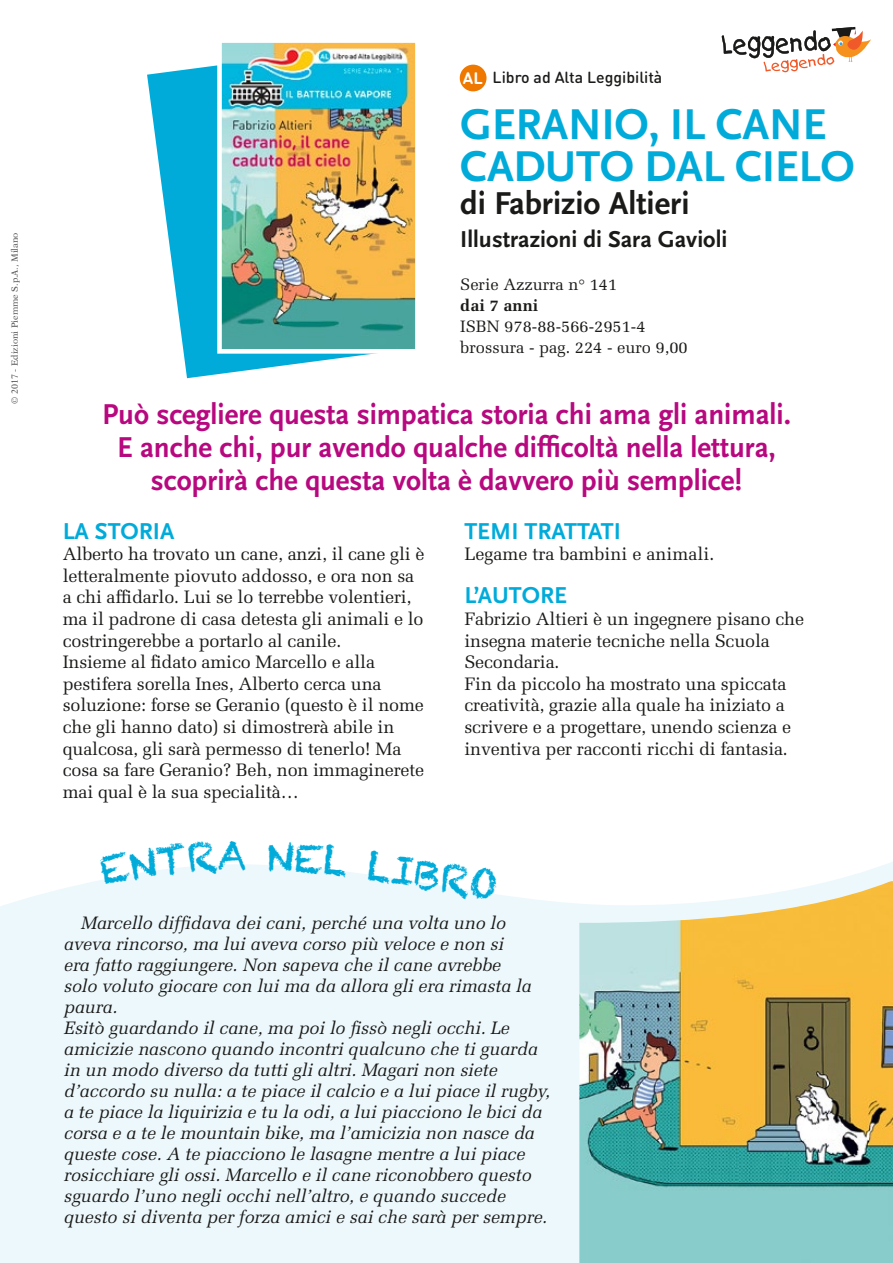
<style>
.page{position:relative;width:893px;height:1263px;background:#fff}
.page>*{position:absolute;margin:0;border:0;box-sizing:border-box;transform-origin:0 0}
.t1{font:700 45px/42px "Scala Sans LF";letter-spacing:-.01em;color:#00abda}
.t2{font:39px "Chalkduster";color:#00abda}
.t3{font:700 33px "Scala Sans LF";color:#1a1a18}
.t4{font:700 30px/33px "Scala Sans LF";color:#b7087f;text-align:center}
.t5{font:700 24px "Scala Sans LF";color:#00abda}
.t6{font:700 24px "Scala Sans LF";color:#1a1a18}
.t7{font:18px/21.6px "Melior";letter-spacing:-.01em;color:#1a1a18}
.t8{font:italic 18px/21px "Melior";letter-spacing:-.005em;color:#1a1a18}
.t9{font:16.5px/21px "Melior";color:#1a1a18}
.t10{font:700 16.5px "Melior";color:#1a1a18}
.t11{font:500 15.9px "DIN Round Pro";color:#1a1a18}
.t12{font:9px "New Aster";color:#565656}
.s1{font-weight:700;font-size:16.5px;color:#fff}
</style>
<div class="page">
<div style="left:0;top:862px;width:893px;height:401px;background:#edf8fc"></div>
<img style="left:579px;top:880px;width:314px;height:383px">
<svg style="left:722px;top:27px;width:149px;height:45px"></svg>
<div style="left:460px;top:65px;width:26px;height:26px;background:#ef7800;border-radius:50%"></div>
<svg style="left:147px;top:65px;width:208px;height:313px;fill:#00abda"></svg>
<img style="left:215px;top:42px;width:201px;height:314px">
<svg style="left:99px;top:862px;width:146px;height:23px"></svg>
<svg style="left:268px;top:862px;width:81px;height:16px"></svg>
<svg style="left:367px;top:862px;width:26px;height:22px"></svg>
<p class="t12" style="left:9px;top:404px;width:173px;rotate:-90deg">© 2017 - Edizioni Piemme S.p.A., Milano</p>
<p class="t11" style="left:463px;top:67px;width:201px"><span class="s1">AL</span> Libro ad Alta Leggibilità</p>
<h1 class="t1" style="left:460px;top:105px;width:396px">GERANIO, IL CANE<br>CADUTO DAL CIELO</h1>
<h3 class="t3" style="left:460px;top:186px;width:231px">di Fabrizio Altieri</h3>
<h3 class="t6" style="left:460px;top:227px;width:269px">Illustrazioni di Sara Gavioli</h3>
<p class="t9" style="left:460px;top:274px;width:158px">Serie Azzurra n° 141</p>
<p class="t10" style="left:460px;top:295px;width:79px">dai 7 anni</p>
<p class="t9" style="left:460px;top:316px;width:229px">ISBN 978-88-566-2951-4 brossura - pag. 224 - euro 9,00</p>
<h3 class="t4" style="left:102px;top:399px;width:690px">Può scegliere questa simpatica storia chi ama gli animali.<br>E anche chi, pur avendo qualche difficoltà nella lettura, scoprirà che questa volta è davvero più semplice!</h3>
<h3 class="t5" style="left:63px;top:518px;width:113px">LA STORIA</h3>
<p class="t7" style="left:63px;top:543px;width:363px">Alberto ha trovato un cane, anzi, il cane gli è letteralmente piovuto addosso, e ora non sa a chi affidarlo. Lui se lo terrebbe volentieri, ma il padrone di casa detesta gli animali e lo costringerebbe a portarlo al canile.<br>Insieme al fidato amico Marcello e alla pestifera sorella Ines, Alberto cerca una soluzione: forse se Geranio (questo è il nome che gli hanno dato) si dimostrerà abile in qualcosa, gli sarà permesso di tenerlo! Ma cosa sa fare Geranio? Beh, non immaginerete mai qual è la sua specialità…</p>
<h3 class="t5" style="left:464px;top:518px;width:158px">TEMI TRATTATI</h3>
<p class="t7" style="left:464px;top:543px;width:252px">Legame tra bambini e animali.</p>
<h3 class="t5" style="left:464px;top:583px;width:104px">L’AUTORE</h3>
<p class="t7" style="left:464px;top:608px;width:341px">Fabrizio Altieri è un ingegnere pisano che insegna materie tecniche nella Scuola Secondaria.<br>Fin da piccolo ha mostrato una spiccata creatività, grazie alla quale ha iniziato a scrivere e a progettare, unendo scienza e inventiva per racconti ricchi di fantasia.</p>
<h2 class="t2" style="left:395px;top:846px;width:109px;rotate:9deg">IBRO</h2>
<p class="t8" style="left:64px;top:912px;width:488px;text-indent:17px">Marcello diffidava dei cani, perché una volta uno lo aveva rincorso, ma lui aveva corso più veloce e non si<br>era fatto raggiungere. Non sapeva che il cane avrebbe<br>solo voluto giocare con lui ma da allora gli era rimasta la paura.<br>Esitò guardando il cane, ma poi lo fissò negli occhi. Le amicizie nascono quando incontri qualcuno che ti guarda in un modo diverso da tutti gli altri. Magari non siete d’accordo su nulla: a te piace il calcio e a lui piace il rugby, a te piace la liquirizia e tu la odi, a lui piacciono le bici da corsa e a te le mountain bike, ma l’amicizia non nasce da queste cose. A te piacciono le lasagne mentre a lui piace rosicchiare gli ossi. Marcello e il cane riconobbero questo sguardo l’uno negli occhi nell’altro, e quando succede questo si diventa per forza amici e sai che sarà per sempre.</p>
</div>
